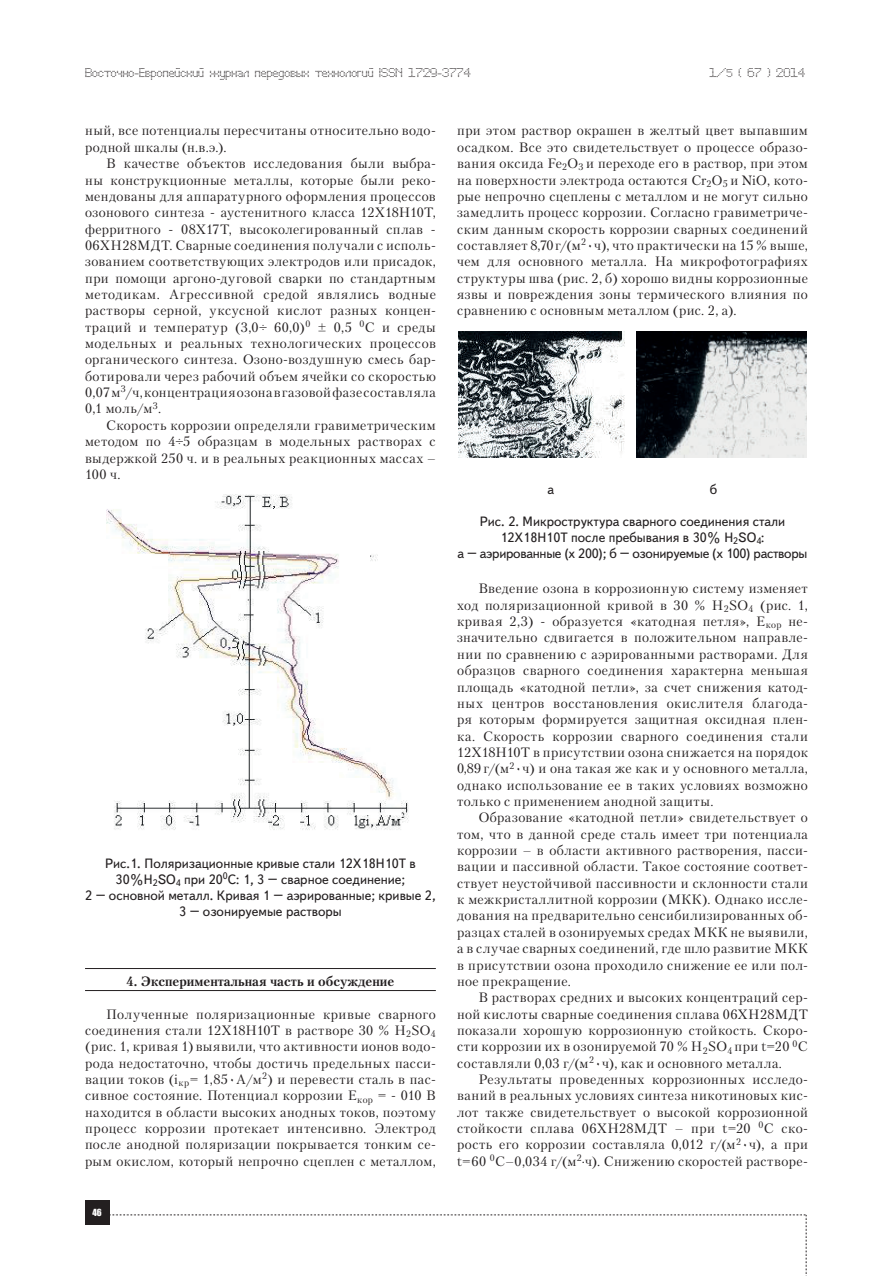
<style>
.page{position:relative;width:893px;height:1276px;background:#fff}
.page>*{position:absolute;margin:0;border:0;box-sizing:border-box;transform-origin:0 0}
.t1{font:13.5px/16.4px "Petersburg C";letter-spacing:.035em;color:#231f20;text-align:justify}
.t2{font:13.5px/16.2px "Text Book C";color:#231f20;text-align:center}
.t3{font:700 13.5px "Petersburg C";color:#231f20}
.t4{font:12px "Perfo";letter-spacing:.015em;color:#231f20}
.t5{font:9px "Impact";color:#fff}
.s1{font-size:10.5px}
.s2{font-family:"Times New Roman"}
.s3{font-family:"Courier New"}
</style>
<div class="page">
<div style="left:85px;top:1200px;width:24px;height:25px;background:#231f20"></div>
<svg style="left:109px;top:1214px;width:698px;height:62px"></svg>
<hr style="left:85px;top:968px;width:351px;height:1px;background:#231f20">
<hr style="left:85px;top:990px;width:351px;height:1px;background:#231f20">
<img style="left:106px;top:494px;width:303px;height:336px">
<img style="left:459px;top:332px;width:165px;height:126px">
<img style="left:637px;top:331px;width:169px;height:127px">
<p class="t4" style="left:85px;top:65px;width:387px">Восточно-Европейский журнал передовых технологий ISSN 1729-3774</p>
<p class="t4" style="left:709px;top:65px;width:97px">1/<span class="s1">5</span> ( 67 ) 2014</p>
<p class="t1" style="left:85px;top:122px;width:352px">ный, все потенциалы пересчитаны относительно водо&shy;родной шкалы (н.в.э.).</p>
<p class="t1" style="left:85px;top:155px;width:352px;text-indent:21px">В качестве объектов исследования были выбра&shy;ны конструкционные металлы, которые были реко&shy;мендованы для аппаратурного оформления процессов озонового синтеза - аустенитного класса 12Х18Н10Т, ферритного - 08Х17Т, высоколегированный сплав - 06ХН28МДТ. Сварные соединения получали с исполь&shy;зованием соответствующих электродов или присадок, при помощи аргоно-дуговой сварки по стандартным методикам. Агрессивной средой являлись водные растворы серной, уксусной кислот разных концен&shy;траций и температур (3,0<span class="s2">÷</span> 60,0)<sup>0</sup> ± 0,5 <sup>0</sup>С и среды модельных и реальных технологических процессов органического синтеза. Озоно-воздушную смесь бар&shy;ботировали через рабочий объем ячейки со скоростью 0,07 м<sup>3</sup>/ч, концентрация озона в газовой фазе составляла 0,1 моль/м<sup>3</sup>.</p>
<p class="t1" style="left:85px;top:417px;width:352px;text-indent:21px">Скорость коррозии определяли гравиметрическим методом по 4<span class="s2">÷</span>5 образцам в модельных растворах с выдержкой 250 ч. и в реальных реакционных массах – 100 ч.</p>
<p class="t2" style="left:85px;top:855px;width:352px">Рис.1. Поляризационные кривые стали 12Х18Н10Т в 30%Н<sub>2</sub>SO<sub>4</sub> при 20<sup>0</sup>С: 1, 3 – сварное соединение;<br>2 – основной металл. Кривая 1 – аэрированные; кривые 2, 3 – озонируемые растворы</p>
<p class="t3" style="left:126px;top:973px;width:269px">4. Экспериментальная часть и обсуждение</p>
<p class="t1" style="left:85px;top:1005px;width:352px;text-indent:21px">Полученные поляризационные кривые сварного соединения стали 12Х18Н10Т в растворе 30 % H<sub>2</sub>SO<sub>4 </sub>(рис. 1, кривая 1) выявили, что активности ионов водо&shy;рода недостаточно, чтобы достичь предельных пасси&shy;вации токов (i<sub>кр</sub>= 1,85<span class="s3">٠</span>А/м<sup>2</sup>) и перевести сталь в пас&shy;сивное состояние. Потенциал коррозии Е<sub>кор</sub> = - 010 В находится в области высоких анодных токов, поэтому процесс коррозии протекает интенсивно. Электрод после анодной поляризации покрывается тонким се&shy;рым окислом, который непрочно сцеплен с металлом,</p>
<p class="t5" style="left:92px;top:1207px;width:11px">46</p>
<p class="t1" style="left:457px;top:122px;width:352px">при этом раствор окрашен в желтый цвет выпавшим осадком. Все это свидетельствует о процессе образо&shy;вания оксида Fe<sub>2</sub>O<sub>3</sub> и переходе его в раствор, при этом на поверхности электрода остаются Cr<sub>2</sub>O<sub>5</sub> и NiO, кото&shy;рые непрочно сцеплены с металлом и не могут сильно замедлить процесс коррозии. Согласно гравиметриче&shy;ским данным скорость коррозии сварных соединений составляет 8,70 г/(м<sup>2</sup><span class="s3">٠</span>ч), что практически на 15 % выше, чем для основного металла. На микрофотографиях структуры шва (рис. 2, б) хорошо видны коррозионные язвы и повреждения зоны термического влияния по сравнению с основным металлом (рис. 2, а).</p>
<p class="t2" style="left:548px;top:481px;width:8px">а</p>
<p class="t2" style="left:710px;top:481px;width:9px">б</p>
<p class="t2" style="left:458px;top:513px;width:351px">Рис. 2. Микроструктура сварного соединения стали<br>12Х18Н10Т после пребывания в 30% H<sub>2</sub>SO<sub>4</sub>:<br>а – аэрированные (х 200); б – озонируемые (х 100) растворы</p>
<p class="t1" style="left:457px;top:580px;width:352px;text-indent:21px">Введение озона в коррозионную систему изменяет ход поляризационной кривой в 30 % H<sub>2</sub>SO<sub>4</sub> (рис. 1, кривая 2,3) - образуется «катодная петля», Е<sub>кор</sub> не&shy;значительно сдвигается в положительном направле&shy;нии по сравнению с аэрированными растворами. Для образцов сварного соединения характерна меньшая площадь «катодной петли», за счет снижения катод&shy;ных центров восстановления окислителя благода&shy;ря которым формируется защитная оксидная плен&shy;ка. Скорость коррозии сварного соединения стали 12Х18Н10Т в присутствии озона снижается на порядок 0,89 г/(м<sup>2</sup><span class="s3">٠</span>ч) и она такая же как и у основного металла, однако использование ее в таких условиях возможно только с применением анодной защиты.</p>
<p class="t1" style="left:457px;top:809px;width:352px;text-indent:21px">Образование «катодной петли» свидетельствует о том, что в данной среде сталь имеет три потенциала коррозии – в области активного растворения, пасси&shy;вации и пассивной области. Такое состояние соответ&shy;ствует неустойчивой пассивности и склонности стали к межкристаллитной коррозии (МКК). Однако иссле&shy;дования на предварительно сенсибилизированных об&shy;разцах сталей в озонируемых средах МКК не выявили, а в случае сварных соединений, где шло развитие МКК в присутствии озона проходило снижение ее или пол&shy;ное прекращение.</p>
<p class="t1" style="left:457px;top:989px;width:352px;text-indent:21px">В растворах средних и высоких концентраций сер&shy;ной кислоты сварные соединения сплава 06ХН28МДТ показали хорошую коррозионную стойкость. Скоро&shy;сти коррозии их в озонируемой 70 % H<sub>2</sub>SO<sub>4</sub> при t=20 <sup>0</sup>С составляли 0,03 г/(м<sup>2</sup><span class="s3">٠</span>ч), как и основного металла.</p>
<p class="t1" style="left:457px;top:1071px;width:352px;text-indent:21px">Результаты проведенных коррозионных исследо&shy;ваний в реальных условиях синтеза никотиновых кис&shy;лот также свидетельствует о высокой коррозионной стойкости сплава 06ХН28МДТ – при t=20 <sup>0</sup>С ско&shy;рость его коррозии составляла 0,012 г/(м<sup>2</sup><span class="s3">٠</span>ч), а при t=60 <sup>0</sup>С–0,034 г/(м<sup>2</sup>·ч). Снижению скоростей растворе-</p>
</div>
